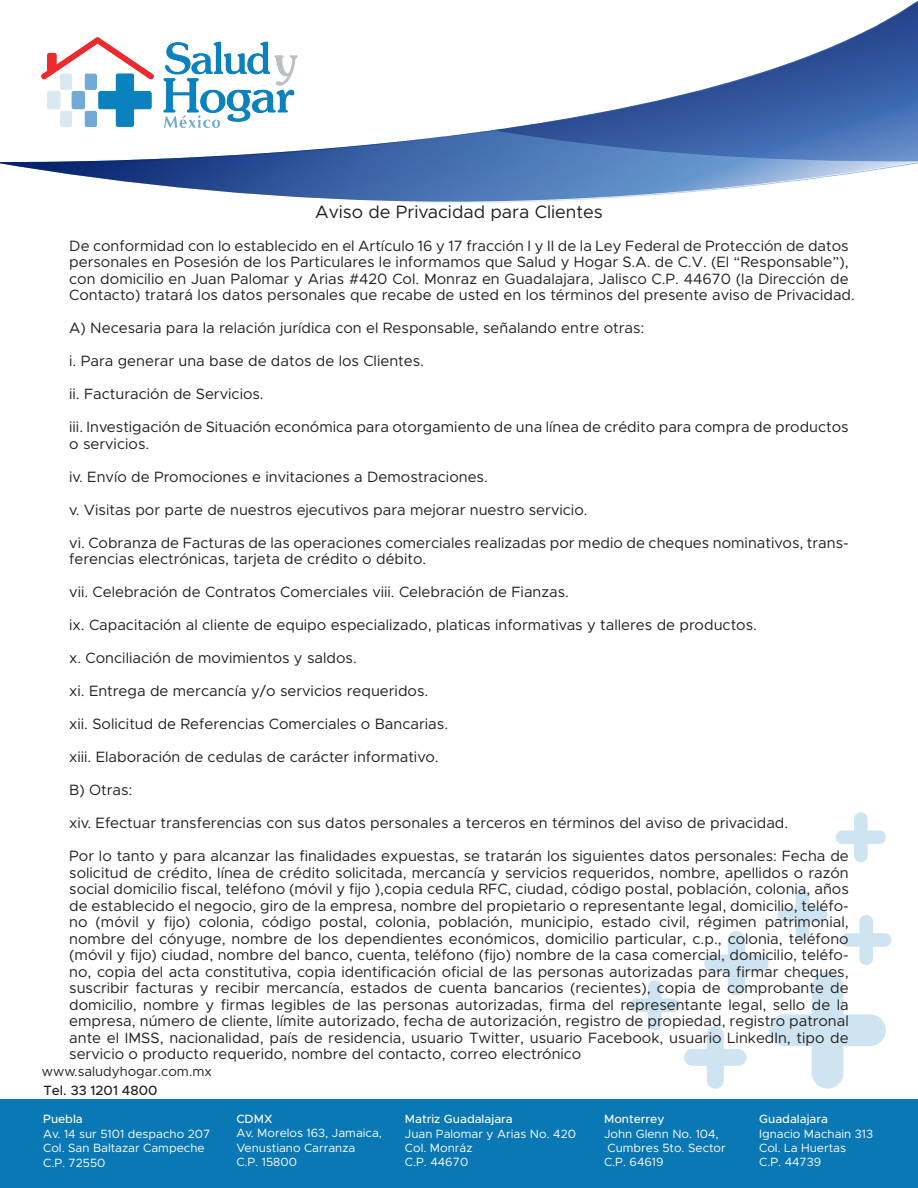
<style>
.page{position:relative;width:918px;height:1188px;background:#fff}
.page>*{position:absolute;margin:0;border:0;box-sizing:border-box;transform-origin:0 0}
.t1{font:18px "Metropolis";color:#231f20}
.t2{font:15px/16.5px "Metropolis";color:#231f20}
.t3{font:13.5px "Metropolis";color:#231f20}
.t4{font:500 13.5px "Metropolis";color:#231f20}
.t5{font:12px/14.4px "Metropolis";color:#fff}
.t6{font:500 12px "Metropolis";color:#fff}
</style>
<div class="page">
<svg style="left:836px;top:812px;width:50px;height:50px"></svg>
<svg style="left:630px;top:890px;width:261px;height:199px"></svg>
<div style="left:0;top:1099px;width:918px;height:89px;background:#0a78b5"></div>
<svg style="left:0;top:1px;width:918px;height:201px"></svg>
<img style="left:42px;top:37px;width:256px;height:91px">
<p class="t1" style="left:315px;top:200px;width:289px">Aviso de Privacidad para Clientes</p>
<p class="t2" style="left:69px;top:237px;width:787px">De conformidad con lo establecido en el Artículo 16 y 17 fracción I y II de la Ley Federal de Protección de datos personales en Posesión de los Particulares le informamos que Salud y Hogar S.A. de C.V. (El “Responsable”), con domicilio en Juan Palomar y Arias #420 Col. Monraz en Guadalajara, Jalisco C.P. 44670 (la Dirección de Contacto) tratará los datos personales que recabe de usted en los términos del presente aviso de Privacidad.</p>
<p class="t2" style="left:69px;top:320px;width:577px">A) Necesaria para la relación jurídica con el Responsable, señalando entre otras:</p>
<p class="t2" style="left:69px;top:353px;width:356px">i. Para generar una base de datos de los Clientes.</p>
<p class="t2" style="left:69px;top:386px;width:196px">ii. Facturación de Servicios.</p>
<p class="t2" style="left:69px;top:419px;width:781px">iii. Investigación de Situación económica para otorgamiento de una línea de crédito para compra de productos o servicios.</p>
<p class="t2" style="left:69px;top:468px;width:420px">iv. Envío de Promociones e invitaciones a Demostraciones.</p>
<p class="t2" style="left:69px;top:501px;width:520px">v. Visitas por parte de nuestros ejecutivos para mejorar nuestro servicio.</p>
<p class="t2" style="left:69px;top:534px;width:781px">vi. Cobranza de Facturas de las operaciones comerciales realizadas por medio de cheques nominativos, trans&shy;ferencias electrónicas, tarjeta de crédito o débito.</p>
<p class="t2" style="left:69px;top:584px;width:501px">vii. Celebración de Contratos Comerciales viii. Celebración de Fianzas.</p>
<p class="t2" style="left:69px;top:617px;width:689px">ix. Capacitación al cliente de equipo especializado, platicas informativas y talleres de productos.</p>
<p class="t2" style="left:69px;top:650px;width:289px">x. Conciliación de movimientos y saldos.</p>
<p class="t2" style="left:69px;top:683px;width:361px">xi. Entrega de mercancía y/o servicios requeridos.</p>
<p class="t2" style="left:69px;top:716px;width:380px">xii. Solicitud de Referencias Comerciales o Bancarias.</p>
<p class="t2" style="left:69px;top:749px;width:371px">xiii. Elaboración de cedulas de carácter informativo.</p>
<p class="t2" style="left:69px;top:782px;width:65px">B) Otras:</p>
<p class="t2" style="left:69px;top:815px;width:721px">xiv. Efectuar transferencias con sus datos personales a terceros en términos del aviso de privacidad.</p>
<p class="t2" style="left:69px;top:848px;width:781px;text-align:justify">Por lo tanto y para alcanzar las finalidades expuestas, se tratarán los siguientes datos personales: Fecha de solicitud de crédito, línea de crédito solicitada, mercancía y servicios requeridos, nombre, apellidos o razón social domicilio fiscal, teléfono (móvil y fijo ),copia cedula RFC, ciudad, código postal, población, colonia, años de establecido el negocio, giro de la empresa, nombre del propietario o representante legal, domicilio, teléfo&shy;no (móvil y fijo) colonia, código postal, colonia, población, municipio, estado civil, régimen patrimonial, nombre del cónyuge, nombre de los dependientes económicos, domicilio particular, c.p., colonia, teléfono (móvil y fijo) ciudad, nombre del banco, cuenta, teléfono (fijo) nombre de la casa comercial, domicilio, teléfo&shy;no, copia del acta constitutiva, copia identificación oficial de las personas autorizadas para firmar cheques, suscribir facturas y recibir mercancía, estados de cuenta bancarios (recientes), copia de comprobante de domicilio, nombre y firmas legibles de las personas autorizadas, firma del representante legal, sello de la empresa, número de cliente, límite autorizado, fecha de autorización, registro de propiedad, registro patronal ante el IMSS, nacionalidad, país de residencia, usuario Twitter, usuario Facebook, usuario LinkedIn, tipo de servicio o producto requerido, nombre del contacto, correo electrónico</p>
<p class="t3" style="left:42px;top:1063px;width:172px">www.saludyhogar.com.mx</p>
<p class="t4" style="left:43px;top:1082px;width:116px">Tel. 33 1201 4800</p>
<p class="t6" style="left:43px;top:1112px;width:41px">Puebla</p>
<p class="t5" style="left:43px;top:1127px;width:169px">Av. 14 sur 5101 despacho 207<br>Col. San Baltazar Campeche<br>C.P. 72550</p>
<p class="t6" style="left:236px;top:1111px;width:38px">CDMX</p>
<p class="t5" style="left:236px;top:1126px;width:147px">Av. Morelos 163, Jamaica,<br>Venustiano Carranza<br>C.P. 15800</p>
<p class="t6" style="left:405px;top:1112px;width:109px">Matriz Guadalajara</p>
<p class="t5" style="left:405px;top:1126px;width:173px">Juan Palomar y Arias No. 420<br>Col. Monráz<br>C.P. 44670</p>
<p class="t6" style="left:604px;top:1112px;width:62px">Monterrey</p>
<p class="t5" style="left:604px;top:1126px;width:123px">John Glenn No. 104,<br>Cumbres 5to. Sector<br>C.P. 64619</p>
<p class="t6" style="left:759px;top:1112px;width:70px">Guadalajara</p>
<p class="t5" style="left:759px;top:1126px;width:115px">Ignacio Machain 313<br>Col. La Huertas<br>C.P. 44739</p>
</div>
